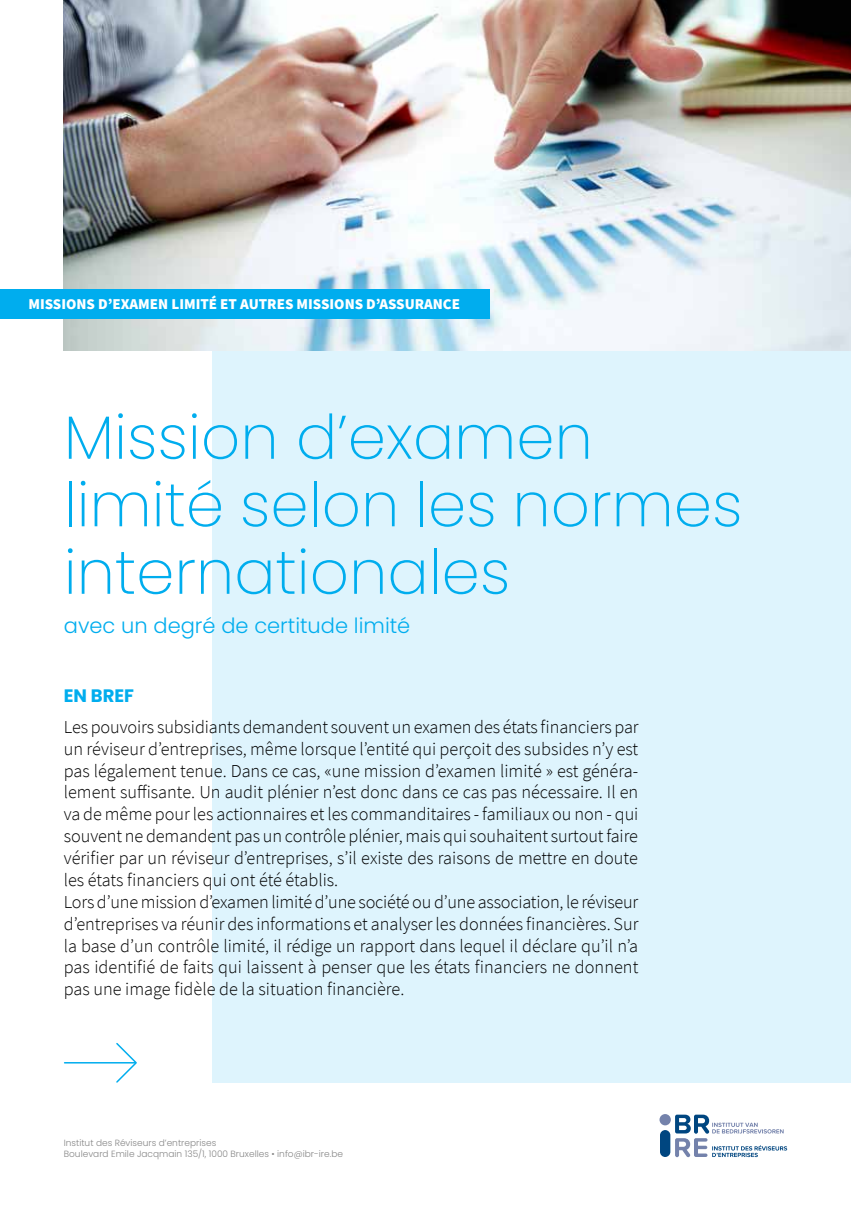
<style>
.page{position:relative;width:851px;height:1221px;background:#fff}
.page>*{position:absolute;margin:0;border:0;box-sizing:border-box;transform-origin:0 0}
.t1{font:200 61.35px/67.5px "Poppins";color:#00adee}
.t2{font:300 21px "Poppins";color:#00adee}
.t3{font:300 18.15px/21.9px "Source Sans Pro";color:#000}
.t4{font:700 18px "Poppins";color:#00adee}
.t5{font:900 15px "Source Sans Pro";color:#fff}
.t6{font:300 9px/10.8px "Poppins";color:#878787}
</style>
<div class="page">
<div style="left:213px;top:0;width:637px;height:1082px;background:#def4fd"></div>
<img style="left:64px;top:0;width:786px;height:351px">
<div style="left:0;top:290px;width:489px;height:29px;background:#00adee"></div>
<div style="left:660px;top:1129px;width:10px;height:27px;background:#004680;border-radius:5px"></div>
<div style="left:659px;top:1113px;width:11px;height:12px;background:#7482ab;border-radius:50%"></div>
<svg style="left:675px;top:1114px;width:112px;height:43px"></svg>
<svg style="left:115px;top:1043px;width:22px;height:40px"></svg>
<hr style="left:65px;top:1061px;width:70px;height:2px;background:#00adee">
<p class="t5" style="left:28px;top:294px;width:433px">MISSIONS D’EXAMEN LIMITÉ ET AUTRES MISSIONS D’ASSURANCE</p>
<h1 class="t1" style="left:64px;top:404px;width:680px">Mission d’examen limité selon les normes internationales</h1>
<p class="t2" style="left:64px;top:613px;width:348px">avec un degré de certitude limité</p>
<p class="t4" style="left:64px;top:685px;width:72px">EN BREF</p>
<p class="t3" style="left:64px;top:715px;width:576px">Les pouvoirs subsidiants demandent souvent un examen des états financiers par un réviseur d’entreprises, même lorsque l’entité qui perçoit des subsides n’y est pas légalement tenue. Dans ce cas, «une mission d’examen limité » est généra&shy;lement suffisante. Un audit plénier n’est donc dans ce cas pas nécessaire. Il en va de même pour les actionnaires et les commanditaires - familiaux ou non - qui souvent ne demandent pas un contrôle plénier, mais qui souhaitent surtout faire vérifier par un réviseur d’entreprises, s’il existe des raisons de mettre en doute les états financiers qui ont été établis.<br>Lors d’une mission d’examen limité d’une société ou d’une association, le réviseur d’entreprises va réunir des informations et analyser les données financières. Sur la base d’un contrôle limité, il rédige un rapport dans lequel il déclare qu’il n’a pas identifié de faits qui laissent à penser que les états financiers ne donnent pas une image fidèle de la situation financière.</p>
<p class="t6" style="left:64px;top:1137px;width:281px">Institut des Réviseurs d’entreprises<br>Boulevard Emile Jacqmain 135/1, 1000 Bruxelles • info@ibr-ire.be</p>
</div>
